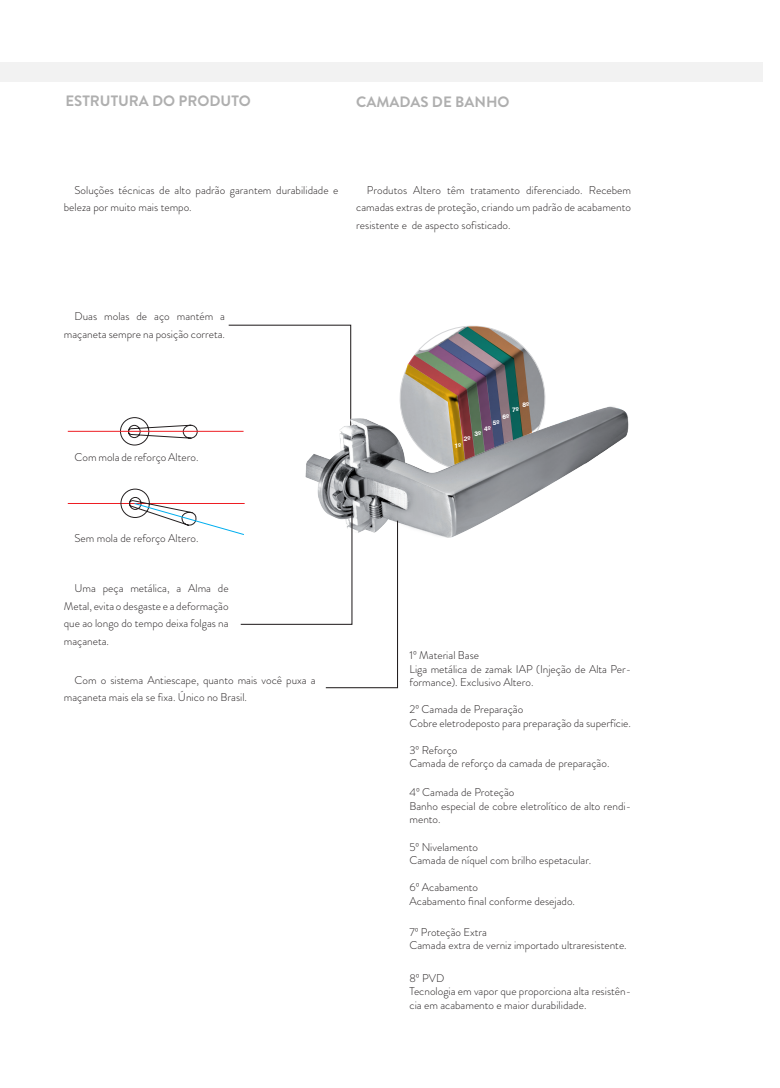
<style>
.page{position:relative;width:780px;height:1088px;background:#fff}
.page>*{position:absolute;margin:0;border:0;box-sizing:border-box;transform-origin:0 0}
.t1{font:700 15px "Brandon Grotesque";color:#afafaf}
.Titulo_abertura{font:300 11.25px/17.5px "Brandon Grotesque";color:#231f20}
.corpão{font:700 6.62px "Swiss 721 BT";color:#fff}
</style>
<div class="page">
<div style="left:0;top:63px;width:762px;height:19px;background:#f2f2f2"></div>
<svg style="left:228px;top:324px;width:124px;height:108px"></svg>
<svg style="left:120px;top:417px;width:78px;height:28px"></svg>
<hr style="left:68px;top:431px;width:175px;height:1px;background:#ee1d23">
<hr style="left:68px;top:503px;width:177px;height:1px;background:#ee1d23">
<img style="left:399px;top:325px;width:147px;height:80px">
<img style="left:302px;top:405px;width:327px;height:132px">
<svg style="left:120px;top:489px;width:278px;height:200px"></svg>
<p class="t1" style="left:65px;top:91px;width:187px">ESTRUTURA DO PRODUTO</p>
<p class="t1" style="left:356px;top:91px;width:155px">CAMADAS DE BANHO</p>
<p class="Titulo_abertura" style="left:64px;top:181px;width:276px;text-indent:11px">Soluções técnicas de alto padrão garantem durabilidade e beleza por muito mais tempo.</p>
<p class="Titulo_abertura" style="left:356px;top:181px;width:276px;text-align:justify;text-indent:11px">Produtos Altero têm tratamento diferenciado. Recebem camadas extras de proteção, criando um padrão de acabamento resistente e de aspecto sofisticado.</p>
<p class="Titulo_abertura" style="left:64px;top:307px;width:163px;text-align:right">Duas molas de aço mantém a maçaneta sempre na posição correta.</p>
<p class="Titulo_abertura" style="left:74px;top:448px;width:125px">Com mola de reforço Altero.</p>
<p class="Titulo_abertura" style="left:74px;top:529px;width:125px">Sem mola de reforço Altero.</p>
<p class="Titulo_abertura" style="left:64px;top:579px;width:166px;text-align:justify;text-indent:11px">Uma peça metálica, a Alma de Metal, evita o desgaste e a deformação que ao longo do tempo deixa folgas na maçaneta.</p>
<p class="Titulo_abertura" style="left:64px;top:671px;width:253px;text-indent:11px">Com o sistema Antiescape, quanto mais você puxa a maçaneta mais ela se fixa. Único no Brasil.</p>
<p class="corpão" style="left:522px;top:400px;width:8px">8º</p>
<p class="corpão" style="left:512px;top:405px;width:8px">7º</p>
<p class="corpão" style="left:502px;top:412px;width:8px">6º</p>
<p class="corpão" style="left:493px;top:418px;width:8px">5º</p>
<p class="corpão" style="left:484px;top:423px;width:8px">4º</p>
<p class="corpão" style="left:474px;top:429px;width:8px">3º</p>
<p class="corpão" style="left:464px;top:434px;width:8px">2º</p>
<p class="corpão" style="left:454px;top:441px;width:8px">1º</p>
<p class="Titulo_abertura" style="left:409px;top:646px;width:71px">1º Material Base</p>
<p class="Titulo_abertura" style="left:409px;top:662px;width:223px;line-height:13.5px">Liga metálica de zamak IAP (Injeção de Alta Per&shy;formance). Exclusivo Altero.</p>
<p class="Titulo_abertura" style="left:409px;top:700px;width:115px">2º Camada de Preparação</p>
<p class="Titulo_abertura" style="left:409px;top:714px;width:223px">Cobre eletrodeposto para preparação da superfície.</p>
<p class="Titulo_abertura" style="left:409px;top:741px;width:50px">3º Reforço</p>
<p class="Titulo_abertura" style="left:409px;top:755px;width:201px">Camada de reforço da camada de preparação.</p>
<p class="Titulo_abertura" style="left:409px;top:784px;width:106px">4º Camada de Proteção</p>
<p class="Titulo_abertura" style="left:409px;top:799px;width:223px;line-height:13.5px">Banho especial de cobre eletrolítico de alto rendi&shy;mento.</p>
<p class="Titulo_abertura" style="left:409px;top:838px;width:70px">5º Nivelamento</p>
<p class="Titulo_abertura" style="left:409px;top:851px;width:183px">Camada de níquel com brilho espetacular.</p>
<p class="Titulo_abertura" style="left:409px;top:879px;width:70px">6º Acabamento</p>
<p class="Titulo_abertura" style="left:409px;top:892px;width:167px">Acabamento final conforme desejado.</p>
<p class="Titulo_abertura" style="left:409px;top:923px;width:79px">7º Proteção Extra</p>
<p class="Titulo_abertura" style="left:409px;top:937px;width:219px">Camada extra de verniz importado ultraresistente.</p>
<p class="Titulo_abertura" style="left:409px;top:969px;width:36px">8º PVD</p>
<p class="Titulo_abertura" style="left:409px;top:984px;width:223px;line-height:13.5px">Tecnologia em vapor que proporciona alta resistên&shy;cia em acabamento e maior durabilidade.</p>
</div>
